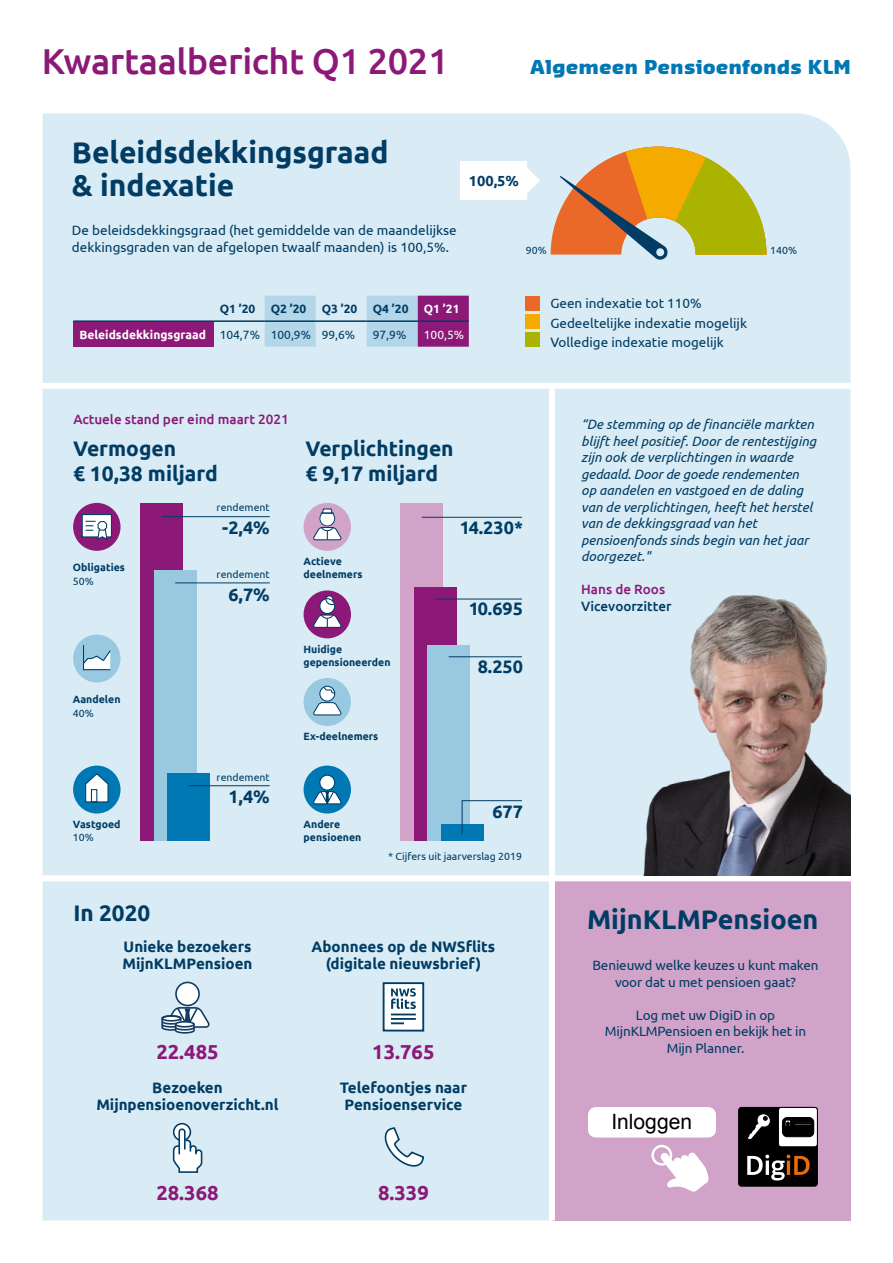
<style>
.page{position:relative;width:893px;height:1263px;background:#fff}
.page>*{position:absolute;margin:0;border:0;box-sizing:border-box;transform-origin:0 0}
.t1{font:500 36px "Ubuntu";letter-spacing:-.01em;color:#8c1978}
.t2{font:700 30px/33px "Ubuntu";color:#003c64}
.t3{font:700 27px "Ubuntu";color:#003c64}
.t4{font:700 22.5px "Ubuntu";color:#003c64}
.t5{font:700 21px/25.5px "Ubuntu";color:#003c64}
.t6{font:21px "Arial";color:#000}
.t7{font:700 20.25px "Ubuntu";color:#8c1978}
.t8{font:900 18.75px "Sansa Pro";letter-spacing:.035em;color:#0078b4}
.t9{font:700 18px "Ubuntu";color:#003c64}
.t10{font:700 15.15px/16.8px "Ubuntu";color:#003c64;text-align:center}
.t11{font:700 14.55px "Ubuntu";color:#003c64}
.t12{font:13.5px/16.5px "Ubuntu";color:#003c64;text-align:center}
.t13{font:italic 13.5px/16.5px "Ubuntu";color:#003c64}
.t14{font:500 13.5px "Ubuntu";color:#8c1978}
.t15{font:500 13.5px "Ubuntu";color:#003c64}
.t16{font:700 12px "Ubuntu";color:#fff}
.t17{font:700 12px "Ubuntu";color:#003c64}
.t18{font:12px "Ubuntu";color:#fff}
.t19{font:12px "Ubuntu";color:#003c64}
.t20{font:700 10.5px/13.5px "Ubuntu";color:#003c64}
.t21{font:10.5px "Ubuntu";color:#003c64}
.s1{font-weight:400;color:#003c64}
.s2{font-style:inherit}
</style>
<div class="page">
<div style="left:43px;top:113px;width:807px;height:1107px;background:#d9ebf4"></div>
<div style="left:552px;top:878px;width:298px;height:342px;background:#d1a3c9"></div>
<div style="left:22px;top:383px;width:849px;height:6px;background:#fff"></div>
<div style="left:22px;top:875px;width:849px;height:6px;background:#fff"></div>
<div style="left:549px;top:386px;width:6px;height:834px;background:#fff"></div>
<img style="left:636px;top:595px;width:214px;height:280px">
<svg style="left:161px;top:981px;width:49px;height:53px"></svg>
<div style="left:175px;top:1021px;width:20px;height:6px;border:2px solid #133b62;border-radius:50%"></div>
<svg style="left:382px;top:981px;width:43px;height:51px"></svg>
<svg style="left:172px;top:1122px;width:31px;height:51px"></svg>
<svg style="left:383px;top:1126px;width:42px;height:42px"></svg>
<div style="left:739px;top:1107px;width:78px;height:79px;background:#000;border-radius:3px"></div>
<div style="left:738px;top:1107px;width:79px;height:79px;border:1px solid #000;border-radius:3px"></div>
<div style="left:778px;top:1107px;width:39px;height:40px;background:#fff;border-radius:3px"></div>
<div style="left:778px;top:1107px;width:39px;height:40px;border:1px solid #000;border-radius:3px"></div>
<div style="left:782px;top:1117px;width:32px;height:20px;background:#000;border-radius:5px"></div>
<div style="left:782px;top:1117px;width:32px;height:20px;border:1px solid #000;border-radius:5px"></div>
<svg style="left:747px;top:1113px;width:24px;height:27px"></svg>
<svg style="left:785px;top:1120px;width:26px;height:6px"></svg>
<svg style="left:747px;top:1155px;width:63px;height:25px"></svg>
<svg style="left:659px;top:1149px;width:50px;height:43px"></svg>
<div style="left:651px;top:1145px;width:21px;height:20px;border:2px solid #fff;border-radius:50%"></div>
<div style="left:588px;top:1107px;width:127px;height:30px;background:#fff;border-radius:7px"></div>
<div style="left:588px;top:1107px;width:128px;height:30px;border:1px solid #fff;border-radius:7px"></div>
<svg style="left:527px;top:168px;width:13px;height:25px"></svg>
<div style="left:461px;top:161px;width:66px;height:39px;background:#fff"></div>
<div style="left:525px;top:296px;width:15px;height:14px;background:#eb6928"></div>
<div style="left:525px;top:333px;width:15px;height:14px;background:#aab400"></div>
<div style="left:525px;top:314px;width:15px;height:15px;background:#f5aa00"></div>
<div style="left:141px;top:503px;width:42px;height:338px;background:#8c1978"></div>
<div style="left:154px;top:570px;width:42px;height:271px;background:#99c9e1"></div>
<div style="left:167px;top:773px;width:43px;height:68px;background:#0078b4"></div>
<div style="left:401px;top:503px;width:42px;height:338px;background:#d1a3c9"></div>
<div style="left:414px;top:587px;width:42px;height:254px;background:#8c1978"></div>
<div style="left:427px;top:645px;width:43px;height:196px;background:#99c9e1"></div>
<div style="left:441px;top:825px;width:42px;height:16px;background:#0078b4"></div>
<div style="left:73px;top:634px;width:48px;height:48px;background:#99c9e1;border-radius:50%"></div>
<svg style="left:83px;top:645px;width:27px;height:25px"></svg>
<div style="left:73px;top:503px;width:48px;height:48px;background:#8c1978;border-radius:50%"></div>
<svg style="left:81px;top:514px;width:31px;height:26px"></svg>
<div style="left:304px;top:503px;width:47px;height:48px;background:#d1a3c9;border-radius:50%"></div>
<svg style="left:313px;top:508px;width:29px;height:32px"></svg>
<div style="left:304px;top:590px;width:47px;height:48px;background:#8c1978;border-radius:50%"></div>
<svg style="left:313px;top:595px;width:29px;height:33px"></svg>
<div style="left:304px;top:678px;width:47px;height:48px;background:#99c9e1;border-radius:50%"></div>
<svg style="left:313px;top:686px;width:29px;height:29px"></svg>
<div style="left:304px;top:765px;width:47px;height:48px;background:#0078b4;border-radius:50%"></div>
<svg style="left:313px;top:775px;width:29px;height:29px"></svg>
<div style="left:73px;top:765px;width:48px;height:48px;background:#0078b4;border-radius:50%"></div>
<svg style="left:85px;top:773px;width:24px;height:30px"></svg>
<div style="left:91px;top:789px;width:6px;height:13px;border:1px solid #003c64"></div>
<hr style="left:162px;top:516px;width:108px;height:1px;background:#003c64">
<hr style="left:175px;top:582px;width:95px;height:1px;background:#003c64">
<hr style="left:189px;top:785px;width:81px;height:1px;background:#003c64">
<hr style="left:422px;top:517px;width:100px;height:1px;background:#003c64">
<hr style="left:435px;top:599px;width:87px;height:1px;background:#003c64">
<hr style="left:449px;top:656px;width:73px;height:1px;background:#003c64">
<svg style="left:461px;top:800px;width:62px;height:35px"></svg>
<svg style="left:265px;top:296px;width:204px;height:51px;background:#b3acd0"></svg>
<div style="left:73px;top:321px;width:141px;height:26px;background:#8c1978"></div>
<hr style="left:73px;top:320px;width:141px;height:2px;background:#003c64">
<hr style="left:214px;top:320px;width:51px;height:2px;background:#003c64">
<hr style="left:265px;top:320px;width:51px;height:2px;background:#003c64">
<hr style="left:316px;top:320px;width:51px;height:2px;background:#003c64">
<hr style="left:367px;top:320px;width:51px;height:2px;background:#003c64">
<hr style="left:418px;top:320px;width:51px;height:2px;background:#003c64">
<svg style="left:551px;top:147px;width:215px;height:114px;background:#cdab5a"></svg>
<h1 class="t1" style="left:42px;top:38px;width:408px">Kwartaalbericht Q1 2021</h1>
<h3 class="t8" style="left:530px;top:54px;width:322px">Algemeen Pensioenfonds KLM</h3>
<h2 class="t2" style="left:72px;top:136px;width:318px">Beleidsdekkingsgraad &amp; indexatie</h2>
<p class="t12" style="left:72px;top:222px;width:386px;text-align:left">De beleidsdekkingsgraad (het gemiddelde van de maandelijkse dekkingsgraden van de afgelopen twaalf maanden) is 100,5%.</p>
<p class="t11" style="left:469px;top:172px;width:52px">100,5%</p>
<p class="t21" style="left:526px;top:244px;width:22px">90%</p>
<p class="t21" style="left:770px;top:244px;width:28px">140%</p>
<p class="t17" style="left:220px;top:301px;width:37px">Q1 ’20</p>
<p class="t17" style="left:271px;top:301px;width:37px">Q2 ’20</p>
<p class="t17" style="left:322px;top:301px;width:37px">Q3 ’20</p>
<p class="t17" style="left:373px;top:301px;width:37px">Q4 ’20</p>
<p class="t16" style="left:424px;top:301px;width:37px">Q1 ’21</p>
<p class="t16" style="left:79px;top:327px;width:277px">Beleidsdekkingsgraad <span class="s1">104,7% 100,9% 99,6%</span></p>
<p class="t19" style="left:373px;top:327px;width:35px">97,9%</p>
<p class="t18" style="left:424px;top:327px;width:42px">100,5%</p>
<p class="t14" style="left:73px;top:410px;width:217px">Actuele stand per eind maart 2021</p>
<h3 class="t5" style="left:73px;top:435px;width:146px">Vermogen<br>€ 10,38 miljard</h3>
<h3 class="t5" style="left:305px;top:435px;width:150px">Verplichtingen € 9,17 miljard</h3>
<p class="t20" style="left:73px;top:561px;width:53px">Obligaties</p>
<p class="t21" style="left:73px;top:575px;width:22px">50%</p>
<p class="t21" style="left:217px;top:501px;width:55px">rendement</p>
<h3 class="t9" style="left:222px;top:517px;width:49px">-2,4%</h3>
<p class="t21" style="left:217px;top:568px;width:55px">rendement</p>
<h3 class="t9" style="left:228px;top:583px;width:43px">6,7%</h3>
<p class="t20" style="left:304px;top:554px;width:60px">Actieve deelnemers</p>
<h3 class="t9" style="left:460px;top:517px;width:65px">14.230*</h3>
<h3 class="t9" style="left:469px;top:598px;width:56px">10.695</h3>
<p class="t20" style="left:73px;top:692px;width:49px">Aandelen</p>
<p class="t21" style="left:73px;top:706px;width:22px">40%</p>
<p class="t20" style="left:304px;top:642px;width:88px">Huidige gepensioneerden</p>
<p class="t20" style="left:304px;top:729px;width:76px">Ex-deelnemers</p>
<h3 class="t9" style="left:478px;top:656px;width:47px">8.250</h3>
<p class="t20" style="left:73px;top:817px;width:49px">Vastgoed</p>
<p class="t21" style="left:73px;top:831px;width:22px">10%</p>
<p class="t21" style="left:217px;top:771px;width:55px">rendement</p>
<h3 class="t9" style="left:228px;top:786px;width:43px">1,4%</h3>
<p class="t20" style="left:304px;top:817px;width:59px">Andere pensioenen</p>
<h3 class="t9" style="left:492px;top:800px;width:32px">677</h3>
<p class="t21" style="left:388px;top:850px;width:135px">* Cijfers uit jaarverslag 2019</p>
<p class="t12" style="left:550px;top:293px;width:198px;line-height:19.5px;text-align:left">Geen indexatie tot 110%<br>Gedeeltelijke indexatie mogelijk<br>Volledige indexatie mogelijk</p>
<p class="t13" style="left:581px;top:416px;width:237px">“De stemming op de financiële markten blijft heel positief. Door de rentestijging zijn ook de verplichtingen in waarde gedaald. Door de goede rendementen op aandelen en vastgoed en de daling van de verplichtingen, heef<span class="s2">t het herstel van de</span> dekkings graad <span class="s2">van het </span>pensioenfonds <span class="s2">sinds begin van het jaar doorgezet."</span></p>
<p class="t14" style="left:581px;top:581px;width:85px">Hans de Roos</p>
<p class="t15" style="left:581px;top:597px;width:92px">Vicevoorzitter</p>
<h3 class="t4" style="left:73px;top:899px;width:78px">In 2020</h3>
<h3 class="t3" style="left:587px;top:903px;width:233px">MijnKLMPensioen</h3>
<p class="t12" style="left:592px;top:957px;width:228px">Benieuwd welke keuzes u kunt maken voor dat u met pensioen gaat?</p>
<p class="t12" style="left:605px;top:1006px;width:203px">Log met uw DigiD in op<br>MijnKLMPensioen en bekijk het in<br>Mijn Planner.</p>
<p class="t10" style="left:312px;top:938px;width:185px">Abonnees op de NWSflits (digitale nieuwsbrief)</p>
<p class="t10" style="left:123px;top:938px;width:131px;text-align:left">Unieke bezoekers<br>MijnKLMPensioen</p>
<h3 class="t7" style="left:156px;top:1039px;width:64px">22.485</h3>
<h3 class="t7" style="left:372px;top:1039px;width:64px">13.765</h3>
<p class="t10" style="left:96px;top:1079px;width:184px">Bezoeken<br>Mijnpensioenoverzicht.nl</p>
<p class="t10" style="left:340px;top:1079px;width:129px">Telefoontjes naar<br>Pensioenservice</p>
<h3 class="t7" style="left:156px;top:1180px;width:64px">28.368</h3>
<h3 class="t7" style="left:378px;top:1180px;width:52px">8.339</h3>
<h3 class="t6" style="left:611px;top:1108px;width:82px">Inloggen</h3>
</div>
